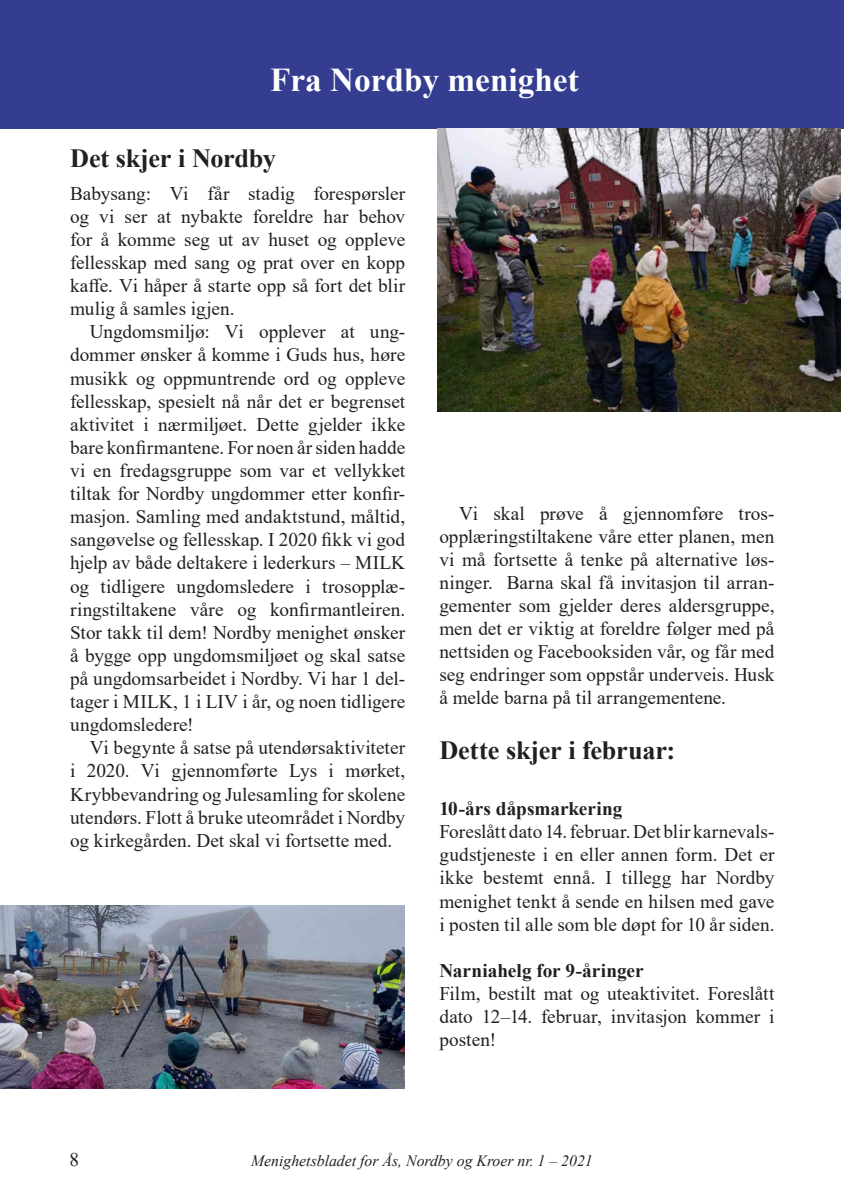
<style>
.page{position:relative;width:844px;height:1191px;background:#fff}
.page>*{position:absolute;margin:0;border:0;box-sizing:border-box;transform-origin:0 0}
.Overskrift{font:700 33.25px "Times New Roman";color:#fff}
.Overskrift_2{font:700 26.25px "Times New Roman";letter-spacing:-.01em;color:#231f20}
.Uten_innrykk{font:19.25px/23.1px "Times New Roman";color:#231f20;text-align:justify}
.Overskrift_3{font:700 19.25px "Times New Roman";color:#231f20}
.t1{font:italic 15.75px "Times New Roman";color:#231f20}
</style>
<div class="page">
<div style="left:0;top:0;width:843px;height:128px;background:#343d90"></div>
<img style="left:0;top:905px;width:405px;height:183px">
<img style="left:438px;top:128px;width:402px;height:283px">
<p class="Overskrift" style="left:270px;top:56px;width:310px">Fra Nordby menighet</p>
<p class="Overskrift_2" style="left:70px;top:139px;width:207px">Det skjer i Nordby</p>
<p class="Uten_innrykk" style="left:70px;top:181px;width:336px">Babysang: Vi får stadig forespørsler og vi ser at nybakte foreldre har behov for å komme seg ut av huset og oppleve fellesskap med sang og prat over en kopp kaffe. Vi håper å starte opp så fort det blir mulig å samles igjen.</p>
<p class="Uten_innrykk" style="left:70px;top:320px;width:336px;text-indent:20px">Ungdomsmiljø: Vi opplever at ung&shy;dommer ønsker å komme i Guds hus, høre musikk og oppmuntrende ord og oppleve fellesskap, spesielt nå når det er begrenset aktivitet i nærmiljøet. Dette gjelder ikke bare konfirmantene. For noen år siden hadde vi en fredagsgruppe som var et vellykket tiltak for Nordby ungdommer etter konfir&shy;masjon. Samling med andaktstund, måltid, sangøvelse og fellesskap. I 2020 fikk vi god hjelp av både deltakere i lederkurs – MILK og tidligere ungdomsledere i trosopplæ&shy;ringstiltakene våre og konfirmantleiren.<br>Stor takk til dem! Nordby menighet ønsker å bygge opp ungdomsmiljøet og skal satse på ungdomsarbeidet i Nordby. Vi har 1 del&shy;tager i MILK, 1 i LIV i år, og noen tidligere ungdomsledere!</p>
<p class="Uten_innrykk" style="left:70px;top:735px;width:336px;text-indent:20px">Vi begynte å satse på utendørsaktiviteter i 2020. Vi gjennomførte Lys i mørket, Krybbevandring og Julesamling for skolene utendørs. Flott å bruke uteområdet i Nordby og kirkegården. Det skal vi fortsette med.</p>
<p class="Uten_innrykk" style="left:439px;top:501px;width:336px;text-indent:20px">Vi skal prøve å gjennomføre tros&shy;opplæringstiltakene våre etter planen, men vi må fortsette å tenke på alternative løs&shy;ninger. Barna skal få invitasjon til arran&shy;gementer som gjelder deres aldersgruppe, men det er viktig at foreldre følger med på nettsiden og Facebooksiden vår, og får med seg endringer som oppstår underveis. Husk å melde barna på til arrangementene.</p>
<p class="Overskrift_2" style="left:439px;top:731px;width:237px">Dette skjer i februar:</p>
<p class="Overskrift_3" style="left:439px;top:795px;width:184px">10-års dåpsmarkering</p>
<p class="Uten_innrykk" style="left:439px;top:819px;width:336px">Foreslått dato 14. februar. Det blir karnevals&shy;gudstjeneste i en eller annen form. Det er ikke bestemt ennå. I tillegg har Nordby menighet tenkt å sende en hilsen med gave i posten til alle som ble døpt for 10 år siden.</p>
<p class="Overskrift_3" style="left:439px;top:956px;width:206px">Narniahelg for 9-åringer</p>
<p class="Uten_innrykk" style="left:439px;top:981px;width:336px">Film, bestilt mat og uteaktivitet. Foreslått dato 12–14. februar, invitasjon kommer i posten!</p>
<p class="Uten_innrykk" style="left:69px;top:1147px;width:11px">8</p>
<p class="t1" style="left:251px;top:1149px;width:343px">Menighetsbladet for Ås, Nordby og Kroer nr. 1 – 2021</p>
</div>
